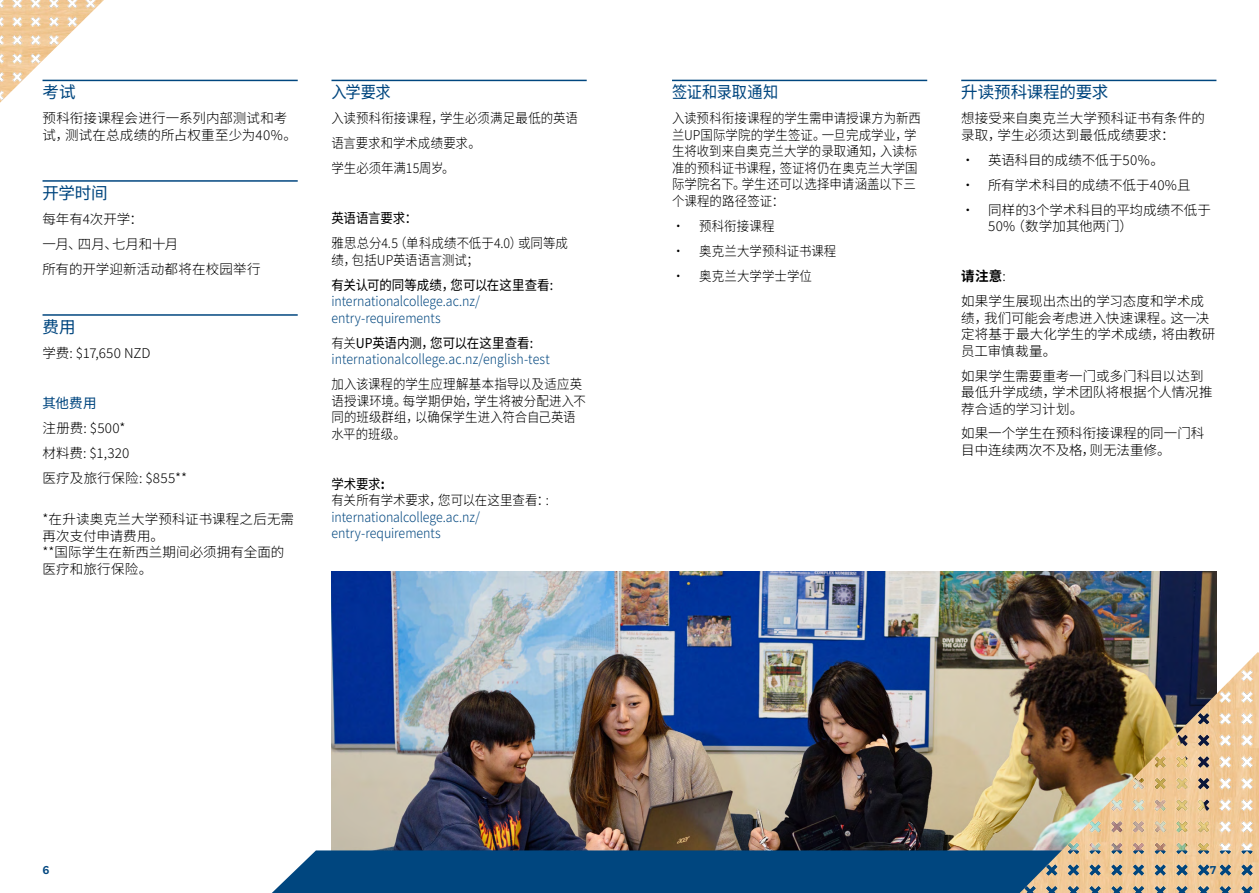
<style>
.page{position:relative;width:1259px;height:893px;background:#fff}
.page>*{position:absolute;margin:0;border:0;box-sizing:border-box;transform-origin:0 0}
.t1{font:100 16.5px "Noto Sans SC";letter-spacing:-.01em;color:#00467f}
.t2{font:100 16.5px "Noto Sans SC";letter-spacing:-.01em;color:#00467f;scale:.92 1}
.t3{font:100 13.5px/16.5px "Noto Sans SC";letter-spacing:.005em;color:#000}
.t4{font:100 13.5px/16.5px "Noto Sans SC";letter-spacing:.005em;color:#000;scale:.92 1}
.t5{font:100 13.5px/16.5px "Noto Sans SC";color:#00467f;scale:.92 1}
.t6{font:100 13.5px "Noto Sans SC";color:#00467f}
.t7{font:600 13.5px "National";color:#00467f}
</style>
<div class="page">
<hr style="left:43px;top:80px;width:255px;height:1px;background:#00467f">
<hr style="left:43px;top:180px;width:255px;height:2px;background:#00467f">
<hr style="left:43px;top:314px;width:255px;height:2px;background:#00467f">
<hr style="left:331px;top:80px;width:256px;height:1px;background:#00467f">
<img style="left:331px;top:572px;width:885px;height:278px">
<div style="left:272px;top:850px;width:747px;height:43px;background:#00467f"></div>
<img style="left:1019px;top:652px;width:240px;height:241px">
<hr style="left:672px;top:80px;width:255px;height:1px;background:#00467f">
<hr style="left:961px;top:80px;width:255px;height:1px;background:#00467f">
<img style="left:0;top:0;width:104px;height:103px">
<p class="t1" style="left:43px;top:83px;width:35px">考试</p>
<p class="t3" style="left:43px;top:110px;width:256px">预科衔接课程会进行一系列内部测试和考试，测试在总成绩的所占权重至少为40%。</p>
<p class="t1" style="left:43px;top:183px;width:67px">开学时间</p>
<p class="t3" style="left:43px;top:207px;width:220px;line-height:25px">每年有4次开学：<br>一月、四月、七月和十月<br>所有的开学迎新活动都将在校园举行</p>
<p class="t1" style="left:43px;top:317px;width:35px">费用</p>
<p class="t3" style="left:43px;top:345px;width:110px">学费: $17,650 NZD</p>
<p class="t6" style="left:43px;top:395px;width:56px">其他费用</p>
<p class="t3" style="left:43px;top:416px;width:146px;line-height:25px">注册费: $500*<br>材料费: $1,320<br>医疗及旅行保险: $855**</p>
<p class="t3" style="left:43px;top:511px;width:253px">*在升读奥克兰大学预科证书课程之后无需再次支付申请费用。<br>**国际学生在新西兰期间必须拥有全面的医疗和旅行保险。</p>
<p class="t2" style="left:331px;top:83px;width:66px">入学要求</p>
<p class="t4" style="left:331px;top:106px;width:269px;line-height:25px">入读预科衔接课程，学生必须满足最低的英语语言要求和学术成绩要求。<br>学生必须年满15周岁。</p>
<p class="t4" style="left:331px;top:206px;width:258px;line-height:25px">英语语言要求：<br>雅思总分4.5（单科成绩不低于4.0）或同等成</p>
<p class="t4" style="left:331px;top:248px;width:242px;line-height:25px">绩，包括UP英语语言测试；<br>有关认可的同等成绩，您可以在这里查看:</p>
<p class="t5" style="left:331px;top:293px;width:163px">internationalcollege.ac.nz/ entry-requirements</p>
<p class="t4" style="left:331px;top:335px;width:221px">有关UP英语内测，您可以在这里查看:</p>
<p class="t5" style="left:331px;top:351px;width:239px">internationalcollege.ac.nz/english-test</p>
<p class="t4" style="left:331px;top:376px;width:278px">加入该课程的学生应理解基本指导以及适应英语授课环境。每学期伊始，学生将被分配进入不同的班级群组，以确保学生进入符合自己英语水平的班级。</p>
<p class="t4" style="left:331px;top:476px;width:238px">学术要求:<br>有关所有学术要求，您可以在这里查看：:</p>
<p class="t5" style="left:331px;top:509px;width:163px">internationalcollege.ac.nz/ entry-requirements</p>
<p class="t2" style="left:672px;top:83px;width:117px">签证和录取通知</p>
<p class="t4" style="left:672px;top:110px;width:272px">入读预科衔接课程的学生需申请授课方为新西兰UP国际学院的学生签证。一旦完成学业，学生将收到来自奥克兰大学的录取通知，入读标准的预科证书课程，签证将仍在奥克兰大学国际学院名下。学生还可以选择申请涵盖以下三个课程的路径签证：</p>
<p class="t4" style="left:672px;top:218px;width:113px">• 预科衔接课程</p>
<p class="t4" style="left:672px;top:243px;width:180px">• 奥克兰大学预科证书课程</p>
<p class="t4" style="left:672px;top:268px;width:154px">• 奥克兰大学学士学位</p>
<p class="t1" style="left:961px;top:83px;width:149px">升读预科课程的要求</p>
<p class="t3" style="left:961px;top:110px;width:245px">想接受来自奥克兰大学预科证书有条件的录取，学生必须达到最低成绩要求：</p>
<p class="t3" style="left:961px;top:152px;width:204px">• 英语科目的成绩不低于50%。</p>
<p class="t3" style="left:961px;top:177px;width:231px">• 所有学术科目的成绩不低于40%且</p>
<p class="t3" style="left:988px;top:202px;width:224px;text-indent:-27px">• 同样的3个学术科目的平均成绩不低于<br>50%（数学加其他两门）</p>
<p class="t3" style="left:961px;top:264px;width:244px;line-height:25px">请注意:<br>如果学生展现出杰出的学习态度和学术成</p>
<p class="t3" style="left:961px;top:310px;width:255px">绩，我们可能会考虑进入快速课程。这一决定将基于最大化学生的学术成绩，将由教研员工审慎裁量。</p>
<p class="t3" style="left:961px;top:368px;width:253px">如果学生需要重考一门或多门科目以达到最低升学成绩，学术团队将根据个人情况推荐合适的学习计划。</p>
<p class="t3" style="left:961px;top:426px;width:244px">如果一个学生在预科衔接课程的同一门科目中连续两次不及格，则无法重修。</p>
<p class="t7" style="left:43px;top:860px;width:9px">6</p>
<p class="t7" style="left:1210px;top:860px;width:8px">7</p>
</div>
